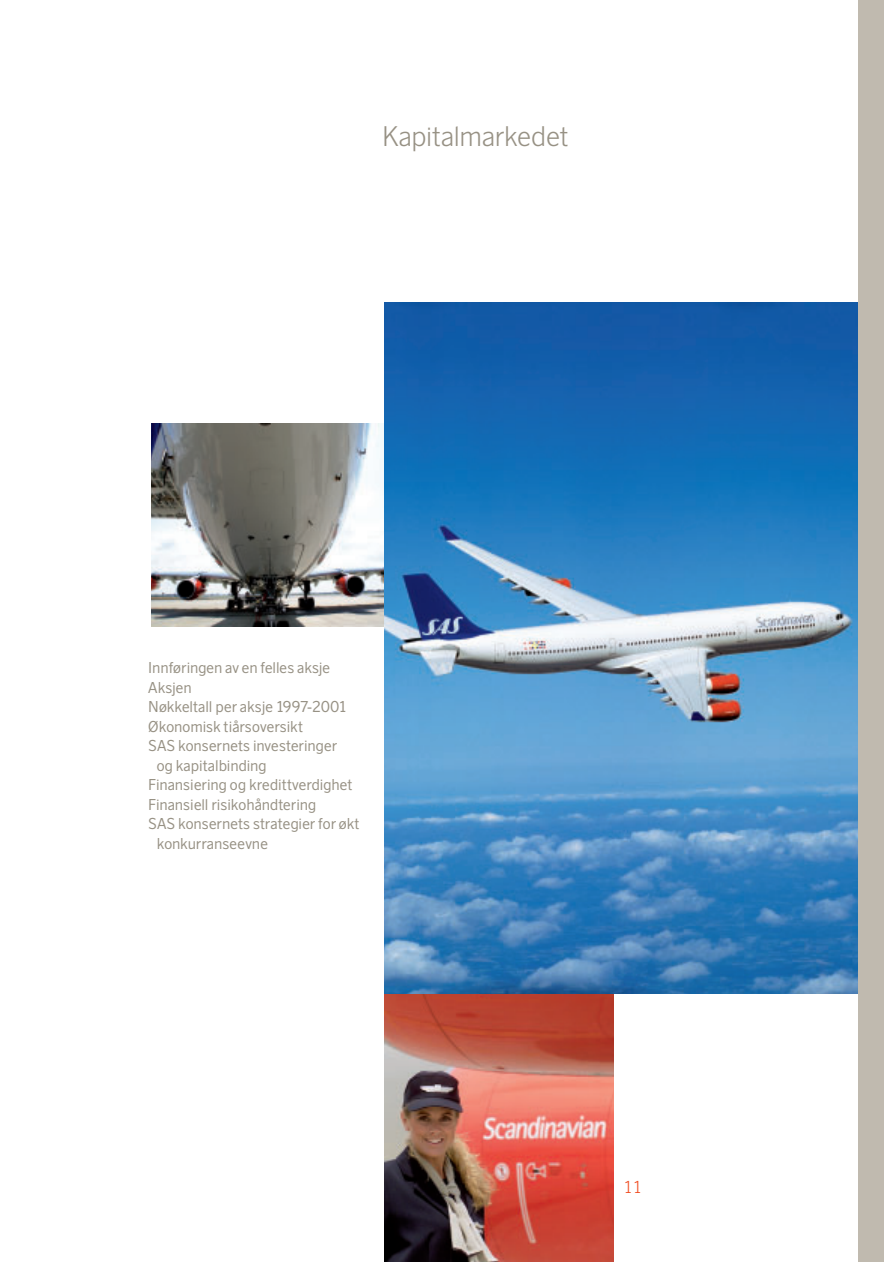
<style>
.page{position:relative;width:884px;height:1262px;background:#fff}
.page>*{position:absolute;margin:0;border:0;box-sizing:border-box;transform-origin:0 0}
.t1{font:300 27px "Scandinavian";color:#979184}
.t2{font:300 16.5px "Scandinavian";color:#f04d22}
.t3{font:15px "Scandinavian";color:#979184}
</style>
<div class="page">
<img style="left:151px;top:423px;width:233px;height:203px">
<img style="left:384px;top:994px;width:229px;height:267px">
<img style="left:384px;top:302px;width:474px;height:692px">
<div style="left:858px;top:0;width:25px;height:1261px;background:#c0baaf"></div>
<h1 class="t1" style="left:382px;top:127px;width:187px">Kapitalmarkedet</h1>
<p class="t3" style="left:148px;top:662px;width:183px">Innføringen av en felles aksje</p>
<p class="t3" style="left:148px;top:682px;width:45px">Aksjen</p>
<p class="t3" style="left:148px;top:701px;width:200px">Nøkkeltall per aksje 1997-2001</p>
<p class="t3" style="left:148px;top:721px;width:156px">Økonomisk tiårsoversikt</p>
<p class="t3" style="left:148px;top:740px;width:190px">SAS konsernets investeringer</p>
<p class="t3" style="left:157px;top:760px;width:111px">og kapitalbinding</p>
<p class="t3" style="left:148px;top:779px;width:205px">Finansiering og kredittverdighet</p>
<p class="t3" style="left:148px;top:799px;width:170px">Finansiell risikohåndtering</p>
<p class="t3" style="left:148px;top:818px;width:212px">SAS konsernets strategier for økt</p>
<p class="t3" style="left:157px;top:838px;width:113px">konkurranseevne</p>
<p class="t2" style="left:623px;top:1181px;width:20px">11</p>
</div>
